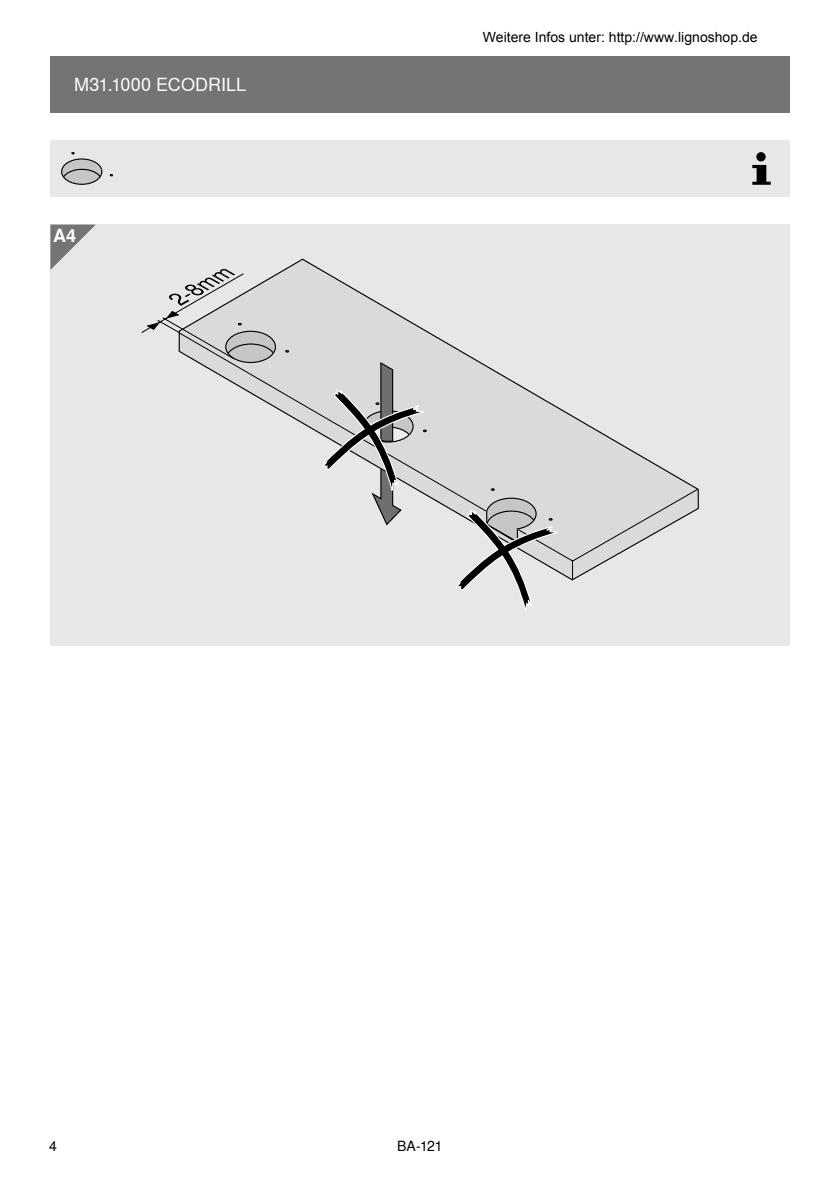
<style>
.page{position:relative;width:840px;height:1191px;background:#fff}
.page>*{position:absolute;margin:0;border:0;box-sizing:border-box;transform-origin:0 0}
.t1{font:18px "Nimbus Sans Global";color:#fff}
.t2{font:700 18px "Nimbus Sans Global";color:#fff}
.t3{font:14px "Arial";color:#000}
.t4{font:14px "Nimbus Sans Global";color:#000}
</style>
<div class="page">
<div style="left:50px;top:56px;width:739px;height:56px;background:#757474"></div>
<div style="left:50px;top:225px;width:739px;height:420px;background:#e7e7e7"></div>
<div style="left:50px;top:140px;width:739px;height:56px;background:#e7e7e7"></div>
<svg style="left:223px;top:258px;width:476px;height:323px"></svg>
<svg style="left:196px;top:332px;width:502px;height:248px"></svg>
<div style="left:225px;top:331px;width:51px;height:32px;border:1px solid #000;border-radius:50%"></div>
<svg style="left:285px;top:350px;width:4px;height:3px"></svg>
<svg style="left:141px;top:269px;width:134px;height:93px"></svg>
<svg style="left:453px;top:497px;width:105px;height:114px"></svg>
<svg style="left:319px;top:349px;width:107px;height:177px"></svg>
<div style="left:62px;top:159px;width:40px;height:25px;background:#c6c6c6;border-radius:50%"></div>
<svg style="left:63px;top:169px;width:39px;height:15px"></svg>
<div style="left:61px;top:158px;width:41px;height:27px;border:1px solid #000;border-radius:50%"></div>
<svg style="left:755px;top:152px;width:10px;height:9px"></svg>
<svg style="left:752px;top:165px;width:18px;height:20px"></svg>
<svg style="left:50px;top:225px;width:45px;height:45px"></svg>
<p class="t1" style="left:74px;top:74px;width:173px">M31.1000 ECODRILL</p>
<p class="t2" style="left:53px;top:226px;width:25px">A4</p>
<p class="t3" style="left:482px;top:28px;width:276px">Weitere Infos unter: http://www.lignoshop.de</p>
<p class="t4" style="left:49px;top:1137px;width:9px">4</p>
<p class="t4" style="left:397px;top:1137px;width:47px">BA-121</p>
</div>
